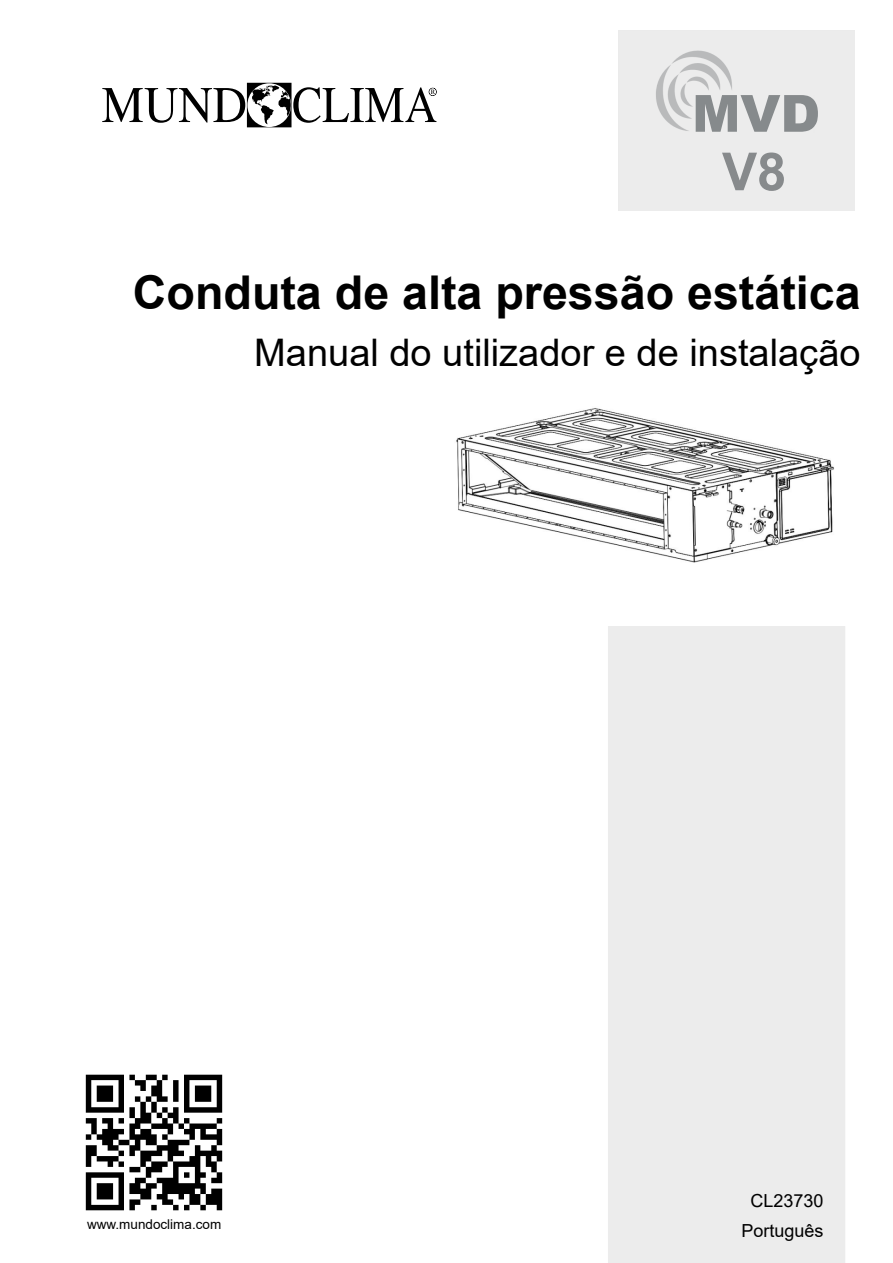
<style>
.page{position:relative;width:893px;height:1263px;background:#fff}
.page>*{position:absolute;margin:0;border:0;box-sizing:border-box;transform-origin:0 0}
.t1{font:700 52.5px "Arial";color:#878a8c}
.t2{font:900 51.3px "Arial";color:#868a8c}
.t3{font:700 46.65px "Arial";color:#000}
.t4{font:37.95px "Arial";color:#000}
.t5{font:18px/30.8px "Arial";color:#000;text-align:center}
.t6{font:13.5px "Arial";color:#000}
</style>
<div class="page">
<div style="left:608px;top:627px;width:237px;height:636px;background:#ececec"></div>
<div style="left:618px;top:31px;width:236px;height:179px;background:#ececec"></div>
<img style="left:456px;top:408px;width:378px;height:155px">
<img style="left:85px;top:1074px;width:138px;height:137px">
<svg style="left:102px;top:83px;width:335px;height:44px"></svg>
<h2 class="t2" style="left:692px;top:76px;width:130px">MVD</h2>
<h1 class="t1" style="left:722px;top:135px;width:66px">V8</h1>
<p class="t3" style="left:133px;top:259px;width:729px">Conduta de alta pressão estática</p>
<p class="t4" style="left:254px;top:327px;width:608px">Manual do utilizador e de instalação</p>
<p class="t6" style="left:87px;top:1215px;width:136px">www.mundoclima.com</p>
<p class="t5" style="left:741px;top:1185px;width:84px">CL23730<br>Português</p>
</div>
